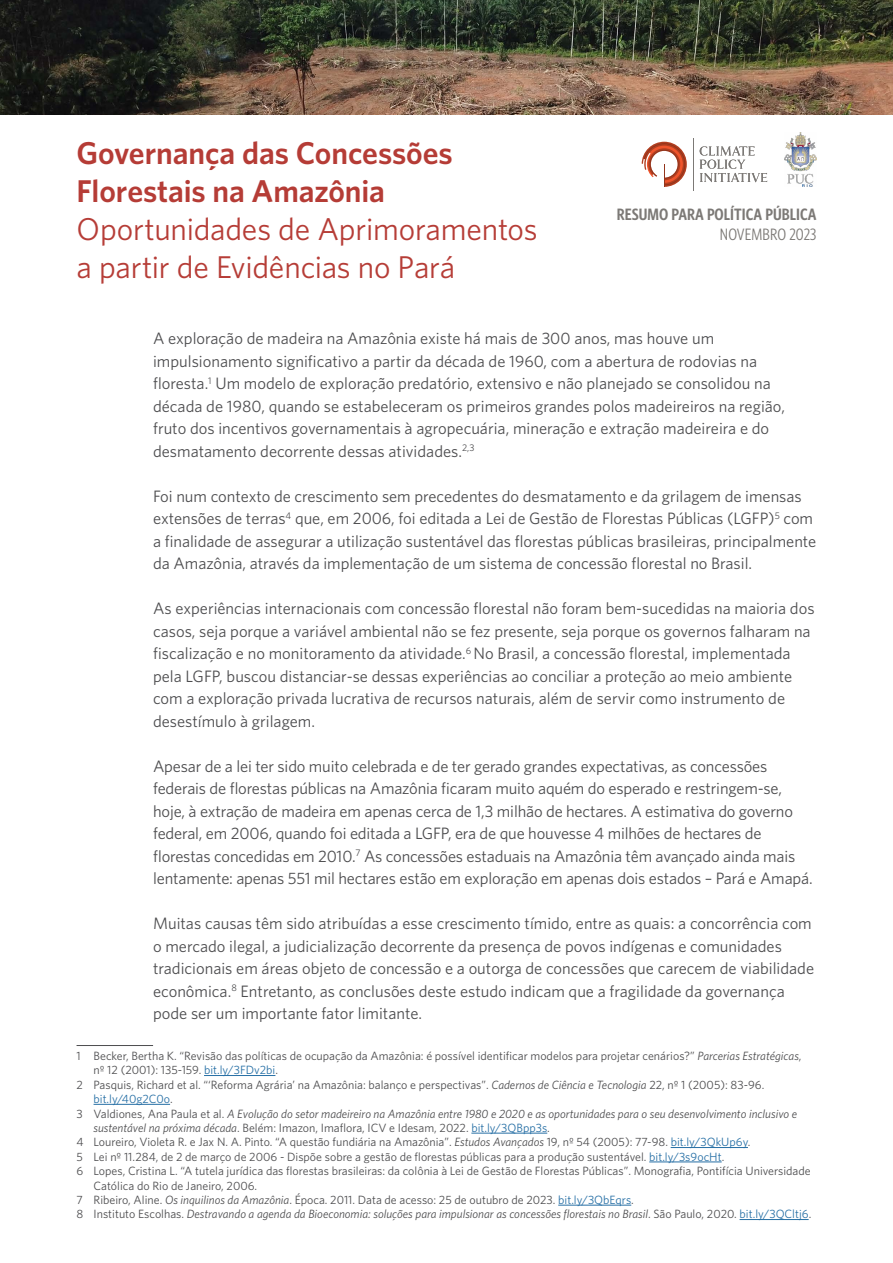
<style>
.page{position:relative;width:893px;height:1263px;background:#fff}
.page>*{position:absolute;margin:0;border:0;box-sizing:border-box;transform-origin:0 0}
.t1{font:31.5px/37.8px "Whitney";letter-spacing:-.005em;color:#b63d37}
.t2{font:600 31.5px/37.8px "Whitney";letter-spacing:-.005em;color:#b53c36}
.t3{font:16.5px/22.5px "Whitney";color:#4d4d4f}
.t4{font:600 16.5px "Whitney Condensed";letter-spacing:.005em;color:#7c7976}
.t5{font:16.5px "Whitney Condensed";letter-spacing:.005em;color:#7c7976}
.t6{font:12px "Whitney";color:#4d4d4f}
.t7{font:italic 12px "Whitney";color:#4d4d4f}
.t8{font:12px "Whitney";color:#266fa5}
.s1{font-style:italic}
.s2{color:#266fa5}
.s3{color:#4d4d4f}
.s4{font-style:normal}
.s5{font-style:normal;color:#266fa5}
</style>
<div class="page">
<hr style="left:77px;top:1045px;width:76px;height:1px;background:#4d4d4f">
<hr style="left:204px;top:1075px;width:71px;height:1px;background:#266fa5">
<hr style="left:94px;top:1104px;width:76px;height:1px;background:#266fa5">
<hr style="left:471px;top:1133px;width:76px;height:1px;background:#266fa5">
<hr style="left:671px;top:1147px;width:77px;height:1px;background:#266fa5">
<hr style="left:649px;top:1161px;width:73px;height:1px;background:#266fa5">
<hr style="left:558px;top:1205px;width:73px;height:1px;background:#266fa5">
<hr style="left:740px;top:1219px;width:69px;height:1px;background:#266fa5">
<svg style="left:642px;top:142px;width:45px;height:45px"></svg>
<svg style="left:700px;top:146px;width:67px;height:36px"></svg>
<hr style="left:693px;top:138px;width:1px;height:53px;background:#7c7976">
<img style="left:785px;top:132px;width:31px;height:54px">
<img style="left:0;top:0;width:893px;height:115px">
<h1 class="t2" style="left:77px;top:134px;width:378px">Governança das Concessões<br>Florestais na Amazônia</h1>
<h1 class="t1" style="left:77px;top:209px;width:462px">Oportunidades de Aprimoramentos a partir de Evidências no Pará</h1>
<p class="t4" style="left:617px;top:204px;width:201px">RESUMO PARA POLÍTICA PÚBLICA</p>
<p class="t5" style="left:720px;top:224px;width:98px">NOVEMBRO 2023</p>
<p class="t3" style="left:153px;top:327px;width:633px">A exploração de madeira na Amazônia existe há mais de 300 anos, mas houve um impulsionamento significativo a partir da década de 1960, com a abertura de rodovias na floresta.<sup>1</sup> Um modelo de exploração predatório, extensivo e não planejado se consolidou na década de 1980, quando se estabeleceram os primeiros grandes polos madeireiros na região, fruto dos incentivos governamentais à agropecuária, mineração e extração madeireira e do desmatamento decorrente dessas atividades.<sup>2,3</sup></p>
<p class="t3" style="left:153px;top:484px;width:665px">Foi num contexto de crescimento sem precedentes do desmatamento e da grilagem de imensas extensões de terras<sup>4</sup> que, em 2006, foi editada a Lei de Gestão de Florestas Públicas (LGFP)<sup>5</sup> com a finalidade de assegurar a utilização sustentável das florestas públicas brasileiras, principalmente da Amazônia, através da implementação de um sistema de concessão florestal no Brasil.</p>
<p class="t3" style="left:153px;top:597px;width:663px">As experiências internacionais com concessão florestal não foram bem-sucedidas na maioria dos casos, seja porque a variável ambiental não se fez presente, seja porque os governos falharam na fiscalização e no monitoramento da atividade.<sup>6</sup> No Brasil, a concessão florestal, implementada pela LGFP, buscou distanciar-se dessas experiências ao conciliar a proteção ao meio ambiente com a exploração privada lucrativa de recursos naturais, além de servir como instrumento de desestímulo à grilagem.</p>
<p class="t3" style="left:153px;top:754px;width:661px">Apesar de a lei ter sido muito celebrada e de ter gerado grandes expectativas, as concessões federais de florestas públicas na Amazônia ficaram muito aquém do esperado e restringem-se, hoje, à extração de madeira em apenas cerca de 1,3 milhão de hectares. A estimativa do governo federal, em 2006, quando foi editada a LGFP, era de que houvesse 4 milhões de hectares de florestas concedidas em 2010.<sup>7</sup> As concessões estaduais na Amazônia têm avançado ainda mais lentamente: apenas 551 mil hectares estão em exploração em apenas dois estados – Pará e Amapá.</p>
<p class="t3" style="left:153px;top:912px;width:662px">Muitas causas têm sido atribuídas a esse crescimento tímido, entre as quais: a concorrência com o mercado ilegal, a judicialização decorrente da presença de povos indígenas e comunidades tradicionais em áreas objeto de concessão e a outorga de concessões que carecem de viabilidade econômica.<sup>8</sup> Entretanto, as conclusões deste estudo indicam que a fragilidade da governança pode ser um importante fator limitante.</p>
<p class="t6" style="left:77px;top:1048px;width:726px">1 Becker, Bertha K. “Revisão das políticas de ocupação da Amazônia: é possível identificar modelos para projetar cenários?” <span class="s1">Parcerias Estratégicas</span>,</p>
<p class="t6" style="left:94px;top:1062px;width:186px">nº 12 (2001): 135-159. <span class="s2">bit.ly/3FDv2bi</span>.</p>
<p class="t6" style="left:77px;top:1076px;width:689px">2 Pasquis, Richard et al. “‘Reforma Agrária’ na Amazônia: balanço e perspectivas”. <span class="s1">Cadernos de Ciência e Tecnologia</span> 22, nº 1 (2005): 83-96.</p>
<p class="t8" style="left:94px;top:1091px;width:81px">bit.ly/40g2C0o<span class="s3">.</span></p>
<p class="t7" style="left:77px;top:1105px;width:722px"><span class="s4">3 Valdiones, Ana Paula et al.</span> A Evolução do setor madeireiro na Amazônia entre 1980 e 2020 e as oportunidades para o seu desenvolvimento inclusivo e</p>
<p class="t6" style="left:94px;top:1120px;width:458px"><span class="s1">sustentável na próxima década</span>. Belém: Imazon, Imaflora, ICV e Idesam, 2022. <span class="s2">bit.ly/3QBpp3s</span>.</p>
<p class="t6" style="left:77px;top:1134px;width:675px">4 Loureiro, Violeta R. e Jax N. A. Pinto. “A questão fundiária na Amazônia”. <span class="s1">Estudos Avançados</span> 19, nº 54 (2005): 77-98. <span class="s2">bit.ly/3QkUp6y</span>.</p>
<p class="t6" style="left:77px;top:1148px;width:649px">5 Lei nº 11.284, de 2 de março de 2006 - Dispõe sobre a gestão de florestas públicas para a produção sustentável. <span class="s2">bit.ly/3s9ocHt</span>.</p>
<p class="t6" style="left:77px;top:1163px;width:736px">6 Lopes, Cristina L. “A tutela jurídica das florestas brasileiras: da colônia à Lei de Gestão de Florestas Públicas”. Monografia, Pontifícia Universidade</p>
<p class="t6" style="left:94px;top:1177px;width:165px">Católica do Rio de Janeiro, 2006.</p>
<p class="t6" style="left:77px;top:1192px;width:559px">7 Ribeiro, Aline. <span class="s1">Os inquilinos da Amazônia</span>. Época. 2011. Data de acesso: 25 de outubro de 2023. <span class="s2">bit.ly/3QbEqrs</span>.</p>
<p class="t7" style="left:77px;top:1206px;width:736px"><span class="s4">8 Instituto Escolhas.</span> Destravando a agenda da Bioeconomia: soluções para impulsionar as concessões florestais no Brasil<span class="s4">. São Paulo, 2020.</span> <span class="s5">bit.ly/3QCltj6</span><span class="s4">.</span></p>
</div>
